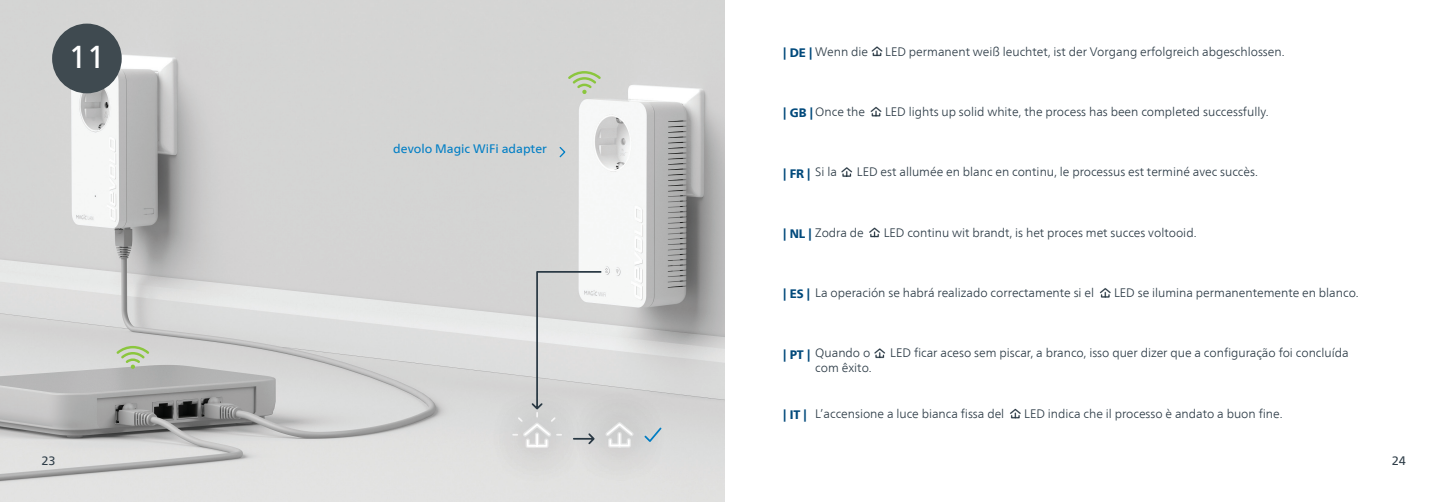
<style>
.page{position:relative;width:1449px;height:502px;background:#fff}
.page>*{position:absolute;margin:0;border:0;box-sizing:border-box;transform-origin:0 0}
.t1{font:31.5px "Frutiger Neue LT Com";color:#fff}
.t2{font:300 12.25px "Frutiger Neue LT Com";color:#2b3a45}
.t3{font:12.25px "Frutiger Neue LT Com";color:#007ec5}
.t4{font:800 12.25px "Frutiger Neue LT Com";color:#00497b}
.t5{font:12.25px "Frutiger Neue LT Com";color:#2b3a45}
.s1{font-weight:800;color:#00497b}
.s2{font-weight:300;color:#2b3a45}
</style>
<div class="page">
<img style="left:0;top:0;width:724px;height:501px">
<svg style="left:558px;top:145px;width:8px;height:13px"></svg>
<svg style="left:871px;top:46px;width:12px;height:11px"></svg>
<svg style="left:870px;top:106px;width:12px;height:11px"></svg>
<svg style="left:841px;top:167px;width:12px;height:10px"></svg>
<svg style="left:869px;top:227px;width:11px;height:11px"></svg>
<svg style="left:1099px;top:288px;width:12px;height:10px"></svg>
<svg style="left:874px;top:348px;width:11px;height:10px"></svg>
<svg style="left:1010px;top:408px;width:11px;height:11px"></svg>
<div style="left:52px;top:24px;width:70px;height:69px;background:#3f4a50;border-radius:50%"></div>
<div style="left:565px;top:381px;width:109px;height:109px;background:#dadad9"></div>
<svg style="left:117px;top:345px;width:32px;height:23px"></svg>
<svg style="left:568px;top:71px;width:33px;height:23px"></svg>
<div style="left:483px;top:382px;width:108px;height:108px;background:#dededd"></div>
<svg style="left:511px;top:270px;width:126px;height:179px"></svg>
<h1 class="t1" style="left:69px;top:37px;width:38px">11</h1>
<p class="t5" style="left:41px;top:453px;width:16px">23</p>
<p class="t3" style="left:393px;top:141px;width:155px">devolo Magic WiFi adapter</p>
<p class="t2" style="left:783px;top:44px;width:86px"><span class="s1">| DE |</span> Wenn die</p>
<p class="t2" style="left:885px;top:44px;width:401px">LED permanent weiß leuchtet, ist der Vorgang erfolgreich abgeschlossen.</p>
<p class="t2" style="left:783px;top:104px;width:83px"><span class="s1">| GB |</span> Once the</p>
<p class="t2" style="left:885px;top:104px;width:385px">LED lights up solid white, the process has been completed successfully.</p>
<p class="t4" style="left:783px;top:166px;width:55px">| FR | <span class="s2">Si la</span></p>
<p class="t2" style="left:857px;top:164px;width:402px">LED est allumée en blanc en continu, le processus est terminé avec succès.</p>
<p class="t2" style="left:783px;top:225px;width:82px"><span class="s1">| NL |</span> Zodra de</p>
<p class="t2" style="left:883px;top:225px;width:314px">LED continu wit brandt, is het proces met succes voltooid.</p>
<p class="t2" style="left:783px;top:285px;width:312px"><span class="s1">| ES |</span> La operación se habrá realizado correctamente si el</p>
<p class="t2" style="left:1114px;top:285px;width:246px">LED se ilumina permanentemente en blanco.</p>
<p class="t2" style="left:783px;top:345px;width:89px"><span class="s1">| PT |</span> Quando o</p>
<p class="t2" style="left:890px;top:345px;width:460px">LED ficar aceso sem piscar, a branco, isso quer dizer que a configuração foi concluída</p>
<p class="t2" style="left:815px;top:360px;width:58px">com êxito.</p>
<p class="t2" style="left:815px;top:405px;width:190px">L’accensione a luce bianca fissa del</p>
<p class="t2" style="left:1024px;top:405px;width:260px">LED indica che il processo è andato a buon fine.</p>
<p class="t4" style="left:783px;top:407px;width:25px">| IT |</p>
<p class="t5" style="left:1391px;top:453px;width:16px">24</p>
</div>
